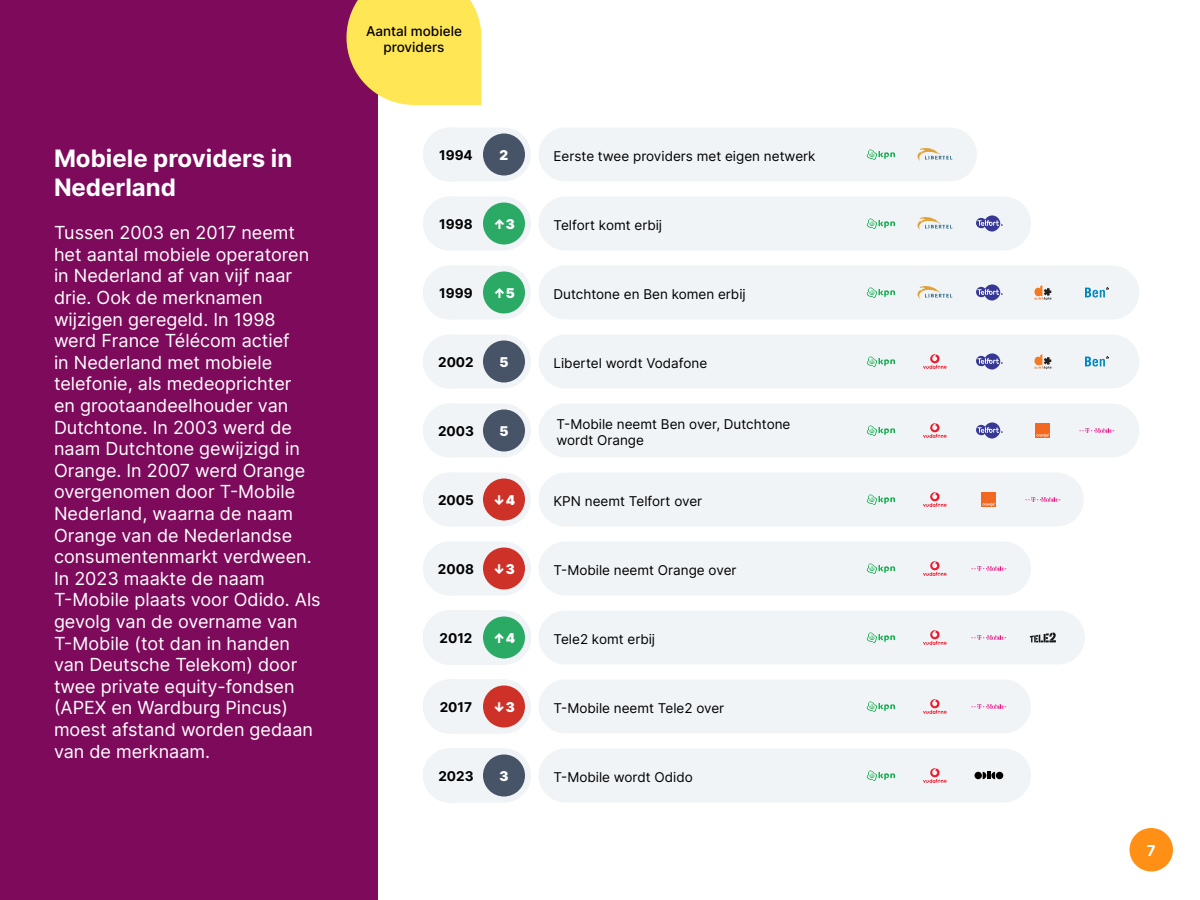
<style>
.page{position:relative;width:1200px;height:900px;background:#fff}
.page>*{position:absolute;margin:0;border:0;box-sizing:border-box;transform-origin:0 0}
.t1{font:700 24px/28.8px "Inter";color:#fff}
.t2{font:18px/21.6px "Inter";color:#fff}
.t3{font:700 15px "Inter";color:#fff}
.t4{font:13.5px/16.2px "Inter";color:#000}
.t5{font:700 13.5px "Inter";color:#000}
.t6{font:500 13.5px/16.2px "Inter";color:#000;text-align:center}
.t7{font:900 13.5px "Inter";color:#fff}
</style>
<div class="page">
<div style="left:1130px;top:828px;width:43px;height:44px;background:#ff9015;border-radius:50%"></div>
<div style="left:0;top:0;width:378px;height:900px;background:#7e0a5c"></div>
<div style="left:423px;top:128px;width:108px;height:54px;background:#f1f4f7;border-radius:27px"></div>
<div style="left:483px;top:134px;width:42px;height:42px;background:#475468;border-radius:50%"></div>
<div style="left:539px;top:128px;width:438px;height:54px;background:#f1f4f7;border-radius:27px"></div>
<svg style="left:867px;top:149px;width:28px;height:11px"></svg>
<div style="left:423px;top:196px;width:108px;height:54px;background:#f1f4f7;border-radius:27px"></div>
<div style="left:483px;top:202px;width:42px;height:42px;background:#2baa66;border-radius:50%"></div>
<div style="left:539px;top:196px;width:492px;height:54px;background:#f1f4f7;border-radius:27px"></div>
<svg style="left:867px;top:218px;width:28px;height:11px"></svg>
<svg style="left:917px;top:148px;width:35px;height:13px"></svg>
<svg style="left:976px;top:215px;width:27px;height:17px"></svg>
<svg style="left:917px;top:217px;width:35px;height:13px"></svg>
<div style="left:423px;top:266px;width:108px;height:54px;background:#f1f4f7;border-radius:27px"></div>
<div style="left:483px;top:272px;width:42px;height:42px;background:#2baa66;border-radius:50%"></div>
<div style="left:539px;top:266px;width:600px;height:54px;background:#f1f4f7;border-radius:27px"></div>
<svg style="left:867px;top:287px;width:28px;height:11px"></svg>
<svg style="left:976px;top:284px;width:27px;height:17px"></svg>
<svg style="left:917px;top:286px;width:35px;height:13px"></svg>
<svg style="left:1034px;top:285px;width:18px;height:15px"></svg>
<svg style="left:1085px;top:287px;width:25px;height:11px"></svg>
<div style="left:423px;top:334px;width:108px;height:54px;background:#f1f4f7;border-radius:27px"></div>
<div style="left:483px;top:340px;width:42px;height:42px;background:#475468;border-radius:50%"></div>
<div style="left:539px;top:334px;width:600px;height:54px;background:#f1f4f7;border-radius:27px"></div>
<svg style="left:867px;top:356px;width:28px;height:11px"></svg>
<svg style="left:976px;top:353px;width:27px;height:17px"></svg>
<svg style="left:923px;top:354px;width:24px;height:15px"></svg>
<svg style="left:1034px;top:354px;width:18px;height:15px"></svg>
<svg style="left:1085px;top:356px;width:25px;height:11px"></svg>
<div style="left:423px;top:404px;width:108px;height:54px;background:#f1f4f7;border-radius:27px"></div>
<div style="left:483px;top:410px;width:42px;height:42px;background:#475468;border-radius:50%"></div>
<div style="left:539px;top:404px;width:600px;height:54px;background:#f1f4f7;border-radius:27px"></div>
<svg style="left:867px;top:425px;width:28px;height:11px"></svg>
<svg style="left:976px;top:422px;width:27px;height:17px"></svg>
<svg style="left:923px;top:423px;width:24px;height:15px"></svg>
<div style="left:1036px;top:423px;width:14px;height:15px;background:#f26722"></div>
<svg style="left:1037px;top:434px;width:12px;height:3px"></svg>
<svg style="left:1080px;top:428px;width:34px;height:5px"></svg>
<div style="left:423px;top:472px;width:108px;height:54px;background:#f1f4f7;border-radius:27px"></div>
<div style="left:483px;top:478px;width:42px;height:42px;background:#ce3127;border-radius:50%"></div>
<div style="left:539px;top:472px;width:545px;height:54px;background:#f1f4f7;border-radius:27px"></div>
<svg style="left:867px;top:494px;width:28px;height:11px"></svg>
<div style="left:982px;top:492px;width:14px;height:15px;background:#f26722"></div>
<svg style="left:983px;top:503px;width:12px;height:3px"></svg>
<svg style="left:923px;top:492px;width:24px;height:15px"></svg>
<svg style="left:1026px;top:497px;width:34px;height:5px"></svg>
<div style="left:423px;top:542px;width:108px;height:54px;background:#f1f4f7;border-radius:27px"></div>
<div style="left:483px;top:548px;width:42px;height:42px;background:#ce3127;border-radius:50%"></div>
<div style="left:539px;top:542px;width:492px;height:54px;background:#f1f4f7;border-radius:27px"></div>
<svg style="left:867px;top:563px;width:28px;height:11px"></svg>
<svg style="left:972px;top:566px;width:34px;height:5px"></svg>
<svg style="left:923px;top:561px;width:24px;height:15px"></svg>
<div style="left:539px;top:610px;width:546px;height:54px;background:#f1f4f7;border-radius:27px"></div>
<svg style="left:867px;top:632px;width:28px;height:11px"></svg>
<svg style="left:972px;top:635px;width:34px;height:5px"></svg>
<svg style="left:923px;top:630px;width:24px;height:15px"></svg>
<svg style="left:1030px;top:632px;width:26px;height:10px"></svg>
<div style="left:423px;top:610px;width:108px;height:54px;background:#f1f4f7;border-radius:27px"></div>
<div style="left:483px;top:616px;width:42px;height:42px;background:#2baa66;border-radius:50%"></div>
<div style="left:423px;top:680px;width:108px;height:54px;background:#f1f4f7;border-radius:27px"></div>
<div style="left:483px;top:686px;width:42px;height:42px;background:#ce3127;border-radius:50%"></div>
<div style="left:539px;top:680px;width:492px;height:54px;background:#f1f4f7;border-radius:27px"></div>
<svg style="left:867px;top:701px;width:28px;height:11px"></svg>
<svg style="left:972px;top:704px;width:34px;height:5px"></svg>
<svg style="left:923px;top:699px;width:24px;height:15px"></svg>
<div style="left:423px;top:748px;width:108px;height:54px;background:#f1f4f7;border-radius:27px"></div>
<div style="left:483px;top:754px;width:42px;height:42px;background:#475468;border-radius:50%"></div>
<div style="left:539px;top:748px;width:492px;height:54px;background:#f1f4f7;border-radius:27px"></div>
<svg style="left:867px;top:770px;width:28px;height:11px"></svg>
<svg style="left:974px;top:772px;width:30px;height:7px"></svg>
<svg style="left:923px;top:768px;width:24px;height:15px"></svg>
<svg style="left:346px;top:0;width:136px;height:105px;background:#f5d659"></svg>
<h1 class="t1" style="left:54px;top:144px;width:240px">Mobiele providers in<br>Nederland</h1>
<p class="t2" style="left:54px;top:222px;width:268px">Tussen 2003 en 2017 neemt het aantal mobiele operatoren in Nederland af van vijf naar drie. Ook de merknamen wijzigen geregeld. In 1998 werd France Télécom actief<br>in Nederland met mobiele telefonie, als medeoprichter<br>en grootaandeelhouder van<br>Dutchtone. In 2003 werd de naam Dutchtone gewijzigd in<br>Orange. In 2007 werd Orange overgenomen door T-Mobile<br>Nederland, waarna de naam<br>Orange van de Nederlandse consumentenmarkt verdween.<br>In 2023 maakte de naam<br>T-Mobile plaats voor Odido. Als gevolg van de overname van<br>T-Mobile (tot dan in handen van Deutsche Telekom) door twee private equity-fondsen (APEX en Wardburg Pincus) moest afstand worden gedaan van de merknaam.</p>
<p class="t6" style="left:366px;top:23px;width:97px">Aantal mobiele providers</p>
<p class="t5" style="left:439px;top:145px;width:35px">1994</p>
<p class="t4" style="left:554px;top:148px;width:264px">Eerste twee providers met eigen netwerk</p>
<p class="t7" style="left:500px;top:145px;width:10px">2</p>
<p class="t5" style="left:439px;top:214px;width:35px">1998</p>
<p class="t4" style="left:554px;top:217px;width:110px">Telfort komt erbij</p>
<p class="t7" style="left:493px;top:214px;width:24px">↑3</p>
<p class="t5" style="left:439px;top:283px;width:35px">1999</p>
<p class="t4" style="left:554px;top:286px;width:194px">Dutchtone en Ben komen erbij</p>
<p class="t7" style="left:493px;top:283px;width:23px">↑5</p>
<p class="t5" style="left:438px;top:352px;width:37px">2002</p>
<p class="t4" style="left:554px;top:355px;width:155px">Libertel wordt Vodafone</p>
<p class="t7" style="left:499px;top:352px;width:11px">5</p>
<p class="t5" style="left:438px;top:421px;width:37px">2003</p>
<p class="t4" style="left:557px;top:416px;width:235px">T-Mobile neemt Ben over, Dutchtone wordt Orange</p>
<p class="t7" style="left:499px;top:421px;width:11px">5</p>
<p class="t7" style="left:493px;top:490px;width:24px">↓4</p>
<p class="t5" style="left:438px;top:490px;width:37px">2005</p>
<p class="t4" style="left:554px;top:493px;width:150px">KPN neemt Telfort over</p>
<p class="t7" style="left:493px;top:559px;width:24px">↓3</p>
<p class="t5" style="left:438px;top:559px;width:38px">2008</p>
<p class="t4" style="left:554px;top:562px;width:185px">T-Mobile neemt Orange over</p>
<p class="t7" style="left:493px;top:628px;width:24px">↑4</p>
<p class="t5" style="left:433px;top:628px;width:35px">2015</p>
<p class="t5" style="left:440px;top:628px;width:34px">2012</p>
<p class="t4" style="left:554px;top:631px;width:103px">Tele2 komt erbij</p>
<p class="t7" style="left:493px;top:697px;width:24px">↓3</p>
<p class="t5" style="left:440px;top:697px;width:34px">2017</p>
<p class="t7" style="left:493px;top:697px;width:24px">↑4</p>
<p class="t4" style="left:554px;top:700px;width:172px">T-Mobile neemt Tele2 over</p>
<p class="t5" style="left:433px;top:697px;width:35px">2015</p>
<p class="t5" style="left:438px;top:766px;width:37px">2023</p>
<p class="t7" style="left:493px;top:766px;width:24px">↑4</p>
<p class="t4" style="left:554px;top:769px;width:141px">T-Mobile wordt Odido</p>
<p class="t7" style="left:499px;top:766px;width:11px">3</p>
<p class="t5" style="left:433px;top:766px;width:35px">2015</p>
<p class="t3" style="left:1147px;top:840px;width:10px">7</p>
</div>
